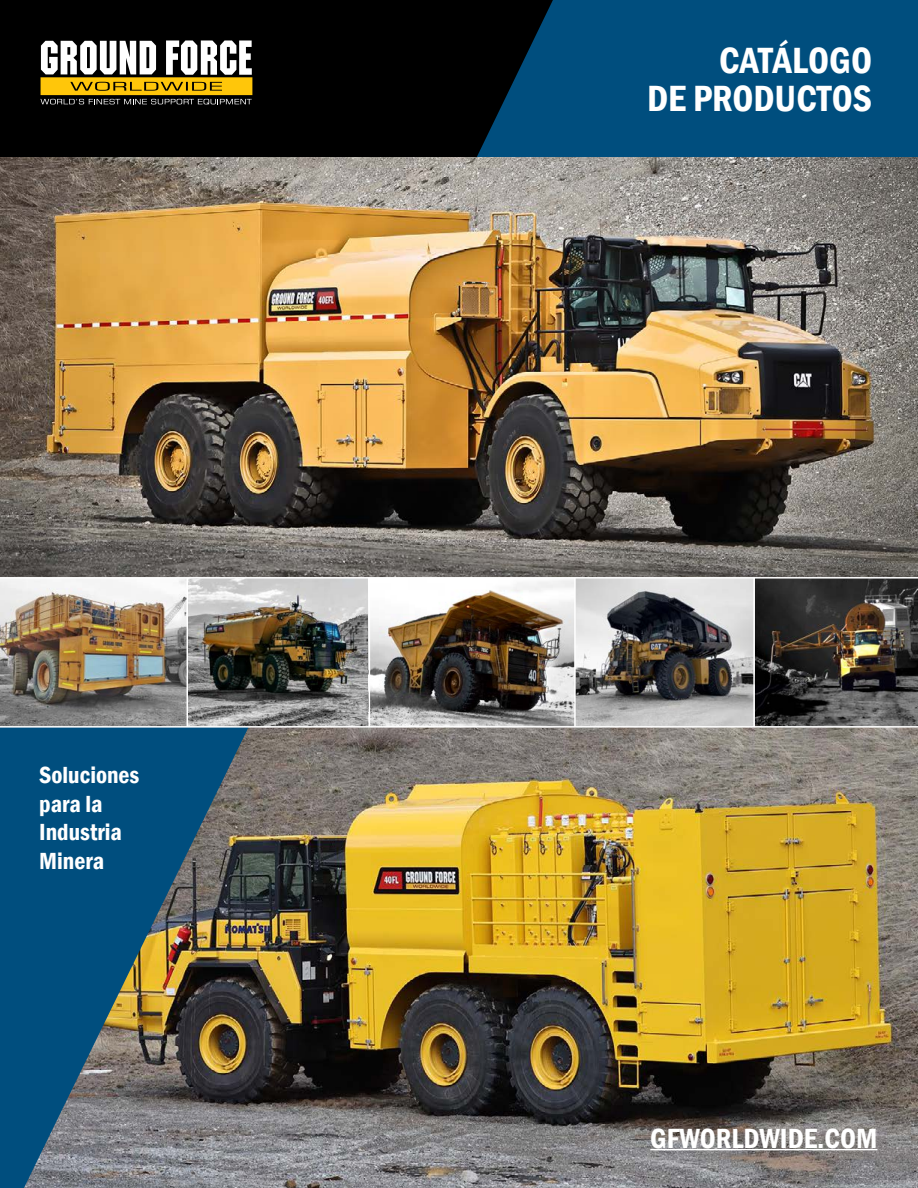
<style>
.page{position:relative;width:918px;height:1188px;background:#fff}
.page>*{position:absolute;margin:0;border:0;box-sizing:border-box;transform-origin:0 0}
.t1{font:600 condensed 37.5px "Franklin Gothic";color:#fff}
.t2{font:600 condensed 28.5px "Franklin Gothic";color:#fff}
.t3{font:600 condensed 24px/28.8px "Franklin Gothic";color:#fff}
</style>
<div class="page">
<img style="left:271px;top:728px;width:647px;height:460px">
<img style="left:0;top:728px;width:271px;height:460px">
<div style="left:0;top:0;width:918px;height:158px;background:#000"></div>
<svg style="left:40px;top:40px;width:212px;height:64px"></svg>
<svg style="left:476px;top:0;width:442px;height:158px;background:#004670"></svg>
<hr style="left:650px;top:1149px;width:228px;height:1px;background:#fff">
<img style="left:0;top:158px;width:918px;height:419px">
<img style="left:0;top:579px;width:918px;height:147px">
<hr style="left:187px;top:578px;width:1px;height:149px;background:#fff">
<hr style="left:369px;top:578px;width:1px;height:149px;background:#fff">
<hr style="left:574px;top:578px;width:2px;height:149px;background:#fff">
<hr style="left:753px;top:578px;width:2px;height:149px;background:#fff">
<p class="t3" style="left:39px;top:760px;width:102px">Soluciones para la<br>Industria<br>Minera</p>
<p class="t1" style="left:719px;top:36px;width:155px">CATÁLOGO</p>
<p class="t1" style="left:647px;top:73px;width:227px">DE PRODUCTOS</p>
<p class="t2" style="left:650px;top:1119px;width:229px">GFWORLDWIDE.COM</p>
</div>
